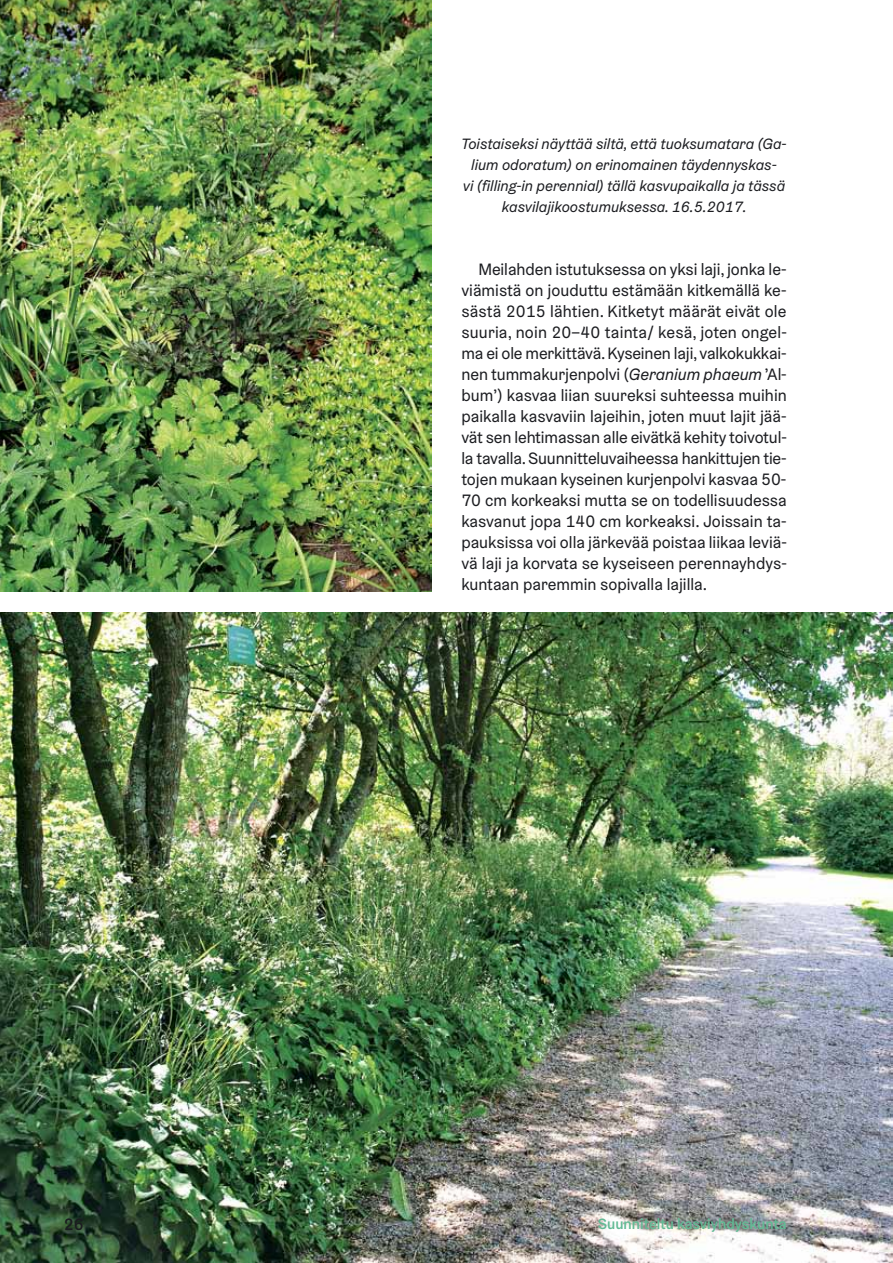
<style>
.page{position:relative;width:893px;height:1263px;background:#fff}
.page>*{position:absolute;margin:0;border:0;box-sizing:border-box;transform-origin:0 0}
.t1{font:16.5px/21px "Helsinki Grotesk";color:#1b1c20;text-align:justify}
.t2{font:500 16.5px "Helsinki Grotesk";color:#1b1c20}
.t3{font:italic 15px/21px "Helsinki Grotesk";color:#1b1c20;text-align:center}
.t4{font:500 15px "Helsinki Grotesk";color:#62ba94}
.s1{font-style:italic}
</style>
<div class="page">
<img style="left:0;top:0;width:432px;height:591px">
<img style="left:0;top:612px;width:893px;height:651px">
<p class="t3" style="left:462px;top:133px;width:326px">Toistaiseksi näyttää siltä, että tuoksumatara (Ga&shy;lium odoratum) on erinomainen täydennyskas-<br>vi (filling-in perennial) tällä kasvupaikalla ja tässä kasvilajikoostumuksessa. 16.5.2017.</p>
<p class="t1" style="left:461px;top:258px;width:327px;text-indent:17px">Meilahden istutuksessa on yksi laji, jonka le&shy;viämistä on jouduttu estämään kitkemällä ke&shy;sästä 2015 lähtien. Kitketyt määrät eivät ole suuria, noin 20–40 tainta/ kesä, joten ongel&shy;ma ei ole merkittävä. Kyseinen laji, valkokukkai&shy;nen tummakurjenpolvi (<span class="s1">Geranium phaeum</span> ’Al&shy;bum’) kasvaa liian suureksi suhteessa muihin paikalla kasvaviin lajeihin, joten muut lajit jää&shy;vät sen lehtimassan alle eivätkä kehity toivotul&shy;la tavalla. Suunnitteluvaiheessa hankittujen tie&shy;tojen mukaan kyseinen kurjenpolvi kasvaa 50- 70 cm korkeaksi mutta se on todellisuudessa kasvanut jopa 140 cm korkeaksi. Joissain ta&shy;pauksissa voi olla järkevää poistaa liikaa leviä&shy;vä laji ja korvata se kyseiseen perennayhdys&shy;kuntaan paremmin sopivalla lajilla.</p>
<p class="t2" style="left:64px;top:1214px;width:21px">26</p>
<p class="t4" style="left:598px;top:1215px;width:190px">Suunniteltu kasviyhdyskunta</p>
</div>
